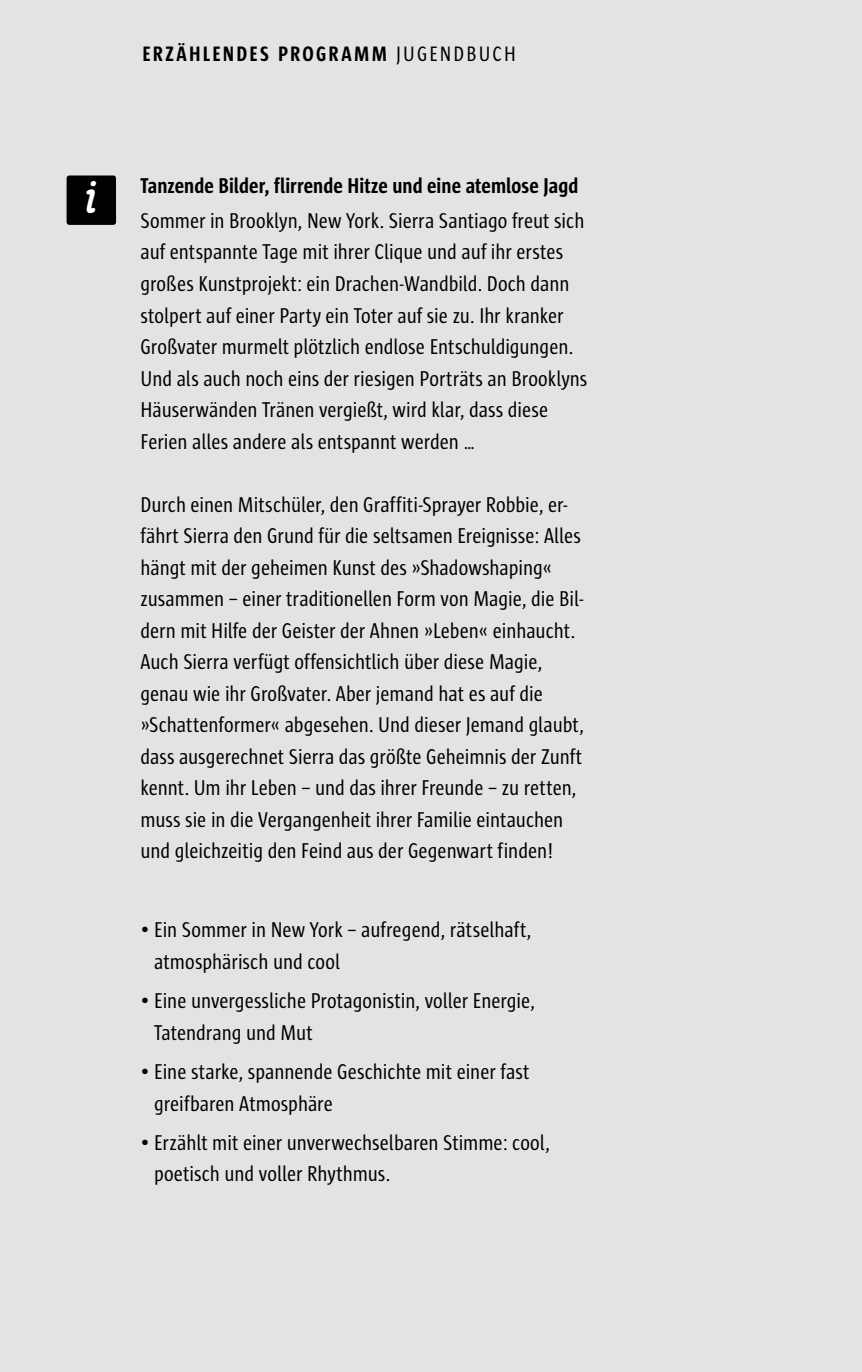
<style>
.page{position:relative;width:862px;height:1372px;background:#fff}
.page>*{position:absolute;margin:0;border:0;box-sizing:border-box;transform-origin:0 0}
.t1{font:500 48.82px "Poppl College Two BQ";color:#fff}
.t2{font:22.05px/31.5px "Sun Cd";color:#000}
.t3{font:700 22.05px "Sun Cd";letter-spacing:.005em;color:#000}
.t4{font:700 21.38px "Sun Cd";letter-spacing:.105em;color:#000}
.s1{font-weight:400}
</style>
<div class="page">
<div style="left:0;top:81px;width:861px;height:1290px;background:#e3e3e3"></div>
<div style="left:67px;top:175px;width:49px;height:50px;background:#000;border-radius:3px"></div>
<div style="left:0;top:0;width:861px;height:83px;background:#e3e3e3"></div>
<p class="t4" style="left:142px;top:43px;width:375px">ERZÄHLENDES PROGRAMM <span class="s1">JUGENDBUCH</span></p>
<h1 class="t1" style="left:84px;top:170px;width:13px">i</h1>
<p class="t3" style="left:140px;top:173px;width:439px">Tanzende Bilder, flirrende Hitze und eine atemlose Jagd</p>
<p class="t2" style="left:140px;top:205px;width:448px">Sommer in Brooklyn, New York. Sierra Santiago freut sich auf entspannte Tage mit ihrer Clique und auf ihr erstes großes Kunstprojekt: ein Drachen-Wandbild. Doch dann stolpert auf einer Party ein Toter auf sie zu. Ihr kranker Großvater murmelt plötzlich endlose Entschuldigungen.<br>Und als auch noch eins der riesigen Porträts an Brooklyns Häuserwänden Tränen vergießt, wird klar, dass diese Ferien alles andere als entspannt werden …</p>
<p class="t2" style="left:140px;top:489px;width:444px">Durch einen Mitschüler, den Graffiti-Sprayer Robbie, er&shy;fährt Sierra den Grund für die seltsamen Ereignisse: Alles hängt mit der geheimen Kunst des »Shadowshaping« zusammen – einer traditionellen Form von Magie, die Bil&shy;dern mit Hilfe der Geister der Ahnen »Leben« einhaucht.<br>Auch Sierra verfügt offensichtlich über diese Magie, genau wie ihr Großvater. Aber jemand hat es auf die »Schattenformer« abgesehen. Und dieser Jemand glaubt, dass ausgerechnet Sierra das größte Geheimnis der Zunft kennt. Um ihr Leben – und das ihrer Freunde – zu retten, muss sie in die Vergangenheit ihrer Familie eintauchen und gleichzeitig den Feind aus der Gegenwart finden!</p>
<p class="t2" style="left:154px;top:914px;width:378px;text-indent:-14px">• Ein Sommer in New York – aufregend, rätselhaft, atmosphärisch und cool</p>
<p class="t2" style="left:154px;top:985px;width:382px;text-indent:-14px">• Eine unvergessliche Protagonistin, voller Energie,<br>Tatendrang und Mut</p>
<p class="t2" style="left:154px;top:1056px;width:376px;text-indent:-14px">• Eine starke, spannende Geschichte mit einer fast greifbaren Atmosphäre</p>
<p class="t2" style="left:154px;top:1127px;width:397px;text-indent:-14px">• Erzählt mit einer unverwechselbaren Stimme: cool, poetisch und voller Rhythmus.</p>
</div>
